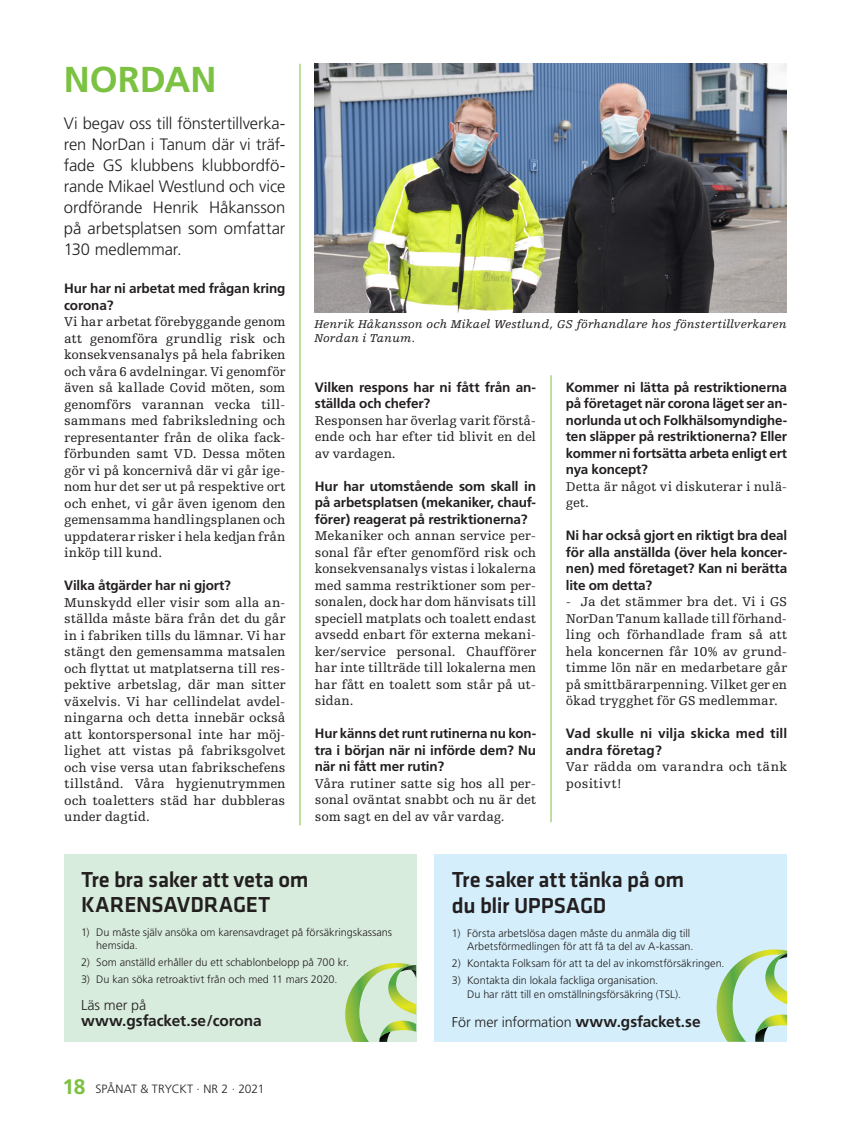
<style>
.page{position:relative;width:851px;height:1127px;background:#fff}
.page>*{position:absolute;margin:0;border:0;box-sizing:border-box;transform-origin:0 0}
.t1{font:700 36px "Frutiger";color:#7bc142}
.t2{font:500 22.5px/25.2px "Klavika";letter-spacing:-.015em;color:#231f20}
.t3{font:300 16.5px/21px "Frutiger";letter-spacing:-.005em;color:#231f20;text-align:justify}
.t4{font:700 15.45px "Frutiger";letter-spacing:-.005em;color:#231f20}
.t5{font:300 14.25px "Frutiger";letter-spacing:-.01em;color:#231f20}
.t6{font:13.5px/16.5px "Egyptienne F";letter-spacing:-.005em;color:#231f20;text-align:justify}
.t7{font:700 13.5px/16.5px "Frutiger";letter-spacing:-.01em;color:#231f20;text-align:justify}
.t8{font:700 13.5px/16.5px "Frutiger";letter-spacing:.01em;color:#231f20}
.t9{font:13.5px/16.5px "Egyptienne F";letter-spacing:.02em;color:#231f20}
.t10{font:italic 12px/14.4px "Egyptienne F";letter-spacing:.015em;color:#231f20}
.t11{font:300 12px "Frutiger";letter-spacing:-.01em;color:#231f20}
.t12{font:300 10.8px/13.6px "Frutiger";color:#231f20}
.s1{font-weight:700;font-size:21px;color:#7bc142}
.s2{font-weight:700;font-size:15.45px}
</style>
<div class="page">
<hr style="left:299px;top:64px;width:1px;height:761px;background:#7bc142">
<hr style="left:550px;top:375px;width:1px;height:447px;background:#7bc142">
<img style="left:314px;top:64px;width:472px;height:249px">
<div style="left:64px;top:855px;width:352px;height:187px;background:#d8ecdd"></div>
<div style="left:434px;top:855px;width:353px;height:187px;background:#d4effb"></div>
<svg style="left:716px;top:949px;width:71px;height:93px"></svg>
<svg style="left:345px;top:963px;width:71px;height:79px"></svg>
<h1 class="t1" style="left:64px;top:58px;width:154px">NORDAN</h1>
<p class="t3" style="left:64px;top:113px;width:223px">Vi begav oss till fönstertillverka&shy;ren NorDan i Tanum där vi träf&shy;fade GS klubbens klubbordfö&shy;rande Mikael Westlund och vice ordförande Henrik Håkansson på arbetsplatsen som omfattar 130 medlemmar.</p>
<p class="t7" style="left:64px;top:280px;width:223px">Hur har ni arbetat med frågan kring corona?</p>
<p class="t6" style="left:64px;top:314px;width:223px">Vi har arbetat förebyggande genom att genomföra grundlig risk och konsekvensanalys på hela fabriken och våra 6 avdelningar. Vi genomför även så kallade Covid möten, som genomförs varannan vecka till&shy;sammans med fabriksledning och representanter från de olika fack&shy;förbunden samt VD. Dessa möten gör vi på koncernivå där vi går ige&shy;nom hur det ser ut på respektive ort och enhet, vi går även igenom den gemensamma handlingsplanen och uppdaterar risker i hela kedjan från inköp till kund.</p>
<p class="t7" style="left:64px;top:577px;width:168px">Vilka åtgärder har ni gjort?</p>
<p class="t6" style="left:64px;top:594px;width:223px">Munskydd eller visir som alla an&shy;ställda måste bära från det du går in i fabriken tills du lämnar. Vi har stängt den gemensamma matsalen och flyttat ut matplatserna till res&shy;pektive arbetslag, där man sitter växelvis. Vi har cellindelat avdel&shy;ningarna och detta innebär också att kontorspersonal inte har möj&shy;lighet att vistas på fabriksgolvet och vise versa utan fabrikschefens tillstånd. Våra hygienutrymmen och toaletters städ har dubbleras under dagtid.</p>
<p class="t10" style="left:314px;top:317px;width:473px">Henrik Håkansson och Mikael Westlund, GS förhandlare hos fönstertillverkaren<br>Nordan i Tanum.</p>
<p class="t7" style="left:315px;top:378px;width:223px">Vilken respons har ni fått från an&shy;ställda och chefer?</p>
<p class="t6" style="left:315px;top:412px;width:223px">Responsen har överlag varit förstå&shy;ende och har efter tid blivit en del av vardagen.</p>
<p class="t7" style="left:315px;top:477px;width:223px">Hur har utomstående som skall in på arbetsplatsen (mekaniker, chauf&shy;förer) reagerat på restriktionerna?</p>
<p class="t6" style="left:315px;top:528px;width:223px">Mekaniker och annan service per&shy;sonal får efter genomförd risk och konsekvensanalys vistas i lokalerna med samma restriktioner som per&shy;sonalen, dock har dom hänvisats till speciell matplats och toalett endast avsedd enbart för externa mekani&shy;ker/service personal. Chaufförer har inte tillträde till lokalerna men har fått en toalett som står på ut&shy;sidan.</p>
<p class="t7" style="left:315px;top:725px;width:223px">Hur känns det runt rutinerna nu kon&shy;tra i början när ni införde dem? Nu när ni fått mer rutin?</p>
<p class="t6" style="left:315px;top:775px;width:223px">Våra rutiner satte sig hos all per&shy;sonal oväntat snabbt och nu är det som sagt en del av vår vardag.</p>
<p class="t7" style="left:566px;top:378px;width:223px">Kommer ni lätta på restriktionerna på företaget när corona läget ser an&shy;norlunda ut och Folkhälsomyndighe&shy;ten släpper på restriktionerna? Eller kommer ni fortsätta arbeta enligt ert nya koncept?</p>
<p class="t6" style="left:566px;top:478px;width:223px">Detta är något vi diskuterar i nulä&shy;get.</p>
<p class="t7" style="left:566px;top:527px;width:223px">Ni har också gjort en riktigt bra deal för alla anställda (över hela koncer&shy;nen) med företaget? Kan ni berätta lite om detta?</p>
<p class="t6" style="left:566px;top:594px;width:223px">- Ja det stämmer bra det. Vi i GS NorDan Tanum kallade till förhand&shy;ling och förhandlade fram så att hela koncernen får 10% av grund&shy;timme lön när en medarbetare går på smittbärarpenning. Vilket ger en ökad trygghet för GS medlemmar.</p>
<p class="t8" style="left:566px;top:725px;width:223px">Vad skulle ni vilja skicka med till andra företag?</p>
<p class="t9" style="left:566px;top:759px;width:223px">Var rädda om varandra och tänk positivt!</p>
<h2 class="t2" style="left:81px;top:866px;width:229px">Tre bra saker att veta om<br>KARENSAVDRAGET</h2>
<p class="t12" style="left:96px;top:925px;width:297px;text-indent:-15px">1) Du måste själv ansöka om karensavdraget på försäkringskassans hemsida.</p>
<p class="t12" style="left:81px;top:955px;width:269px">2) Som anställd erhåller du ett schablonbelopp på 700 kr.</p>
<p class="t12" style="left:81px;top:972px;width:258px">3) Du kan söka retroaktivt från och med 11 mars 2020.</p>
<p class="t5" style="left:81px;top:997px;width:67px">Läs mer på</p>
<p class="t4" style="left:81px;top:1011px;width:182px">www.gsfacket.se/corona</p>
<p class="t11" style="left:63px;top:1082px;width:203px"><span class="s1">18</span> SPÅNAT &amp; TRYCKT · NR 2 · 2021</p>
<h2 class="t2" style="left:452px;top:865px;width:234px;line-height:26.2px">Tre saker att tänka på om du blir UPPSAGD</h2>
<p class="t12" style="left:467px;top:926px;width:228px;text-indent:-15px">1) Första arbetslösa dagen måste du anmäla dig till<br>Arbetsförmedlingen för att få ta del av A-kassan.</p>
<p class="t12" style="left:452px;top:956px;width:274px">2) Kontakta Folksam för att ta del av inkomstförsäkringen.</p>
<p class="t12" style="left:467px;top:973px;width:215px;text-indent:-15px">3) Kontakta din lokala fackliga organisation.<br>Du har rätt till en omställningsförsäkring (TSL).</p>
<p class="t5" style="left:452px;top:1014px;width:250px">För mer information <span class="s2">www.gsfacket.se</span></p>
</div>
